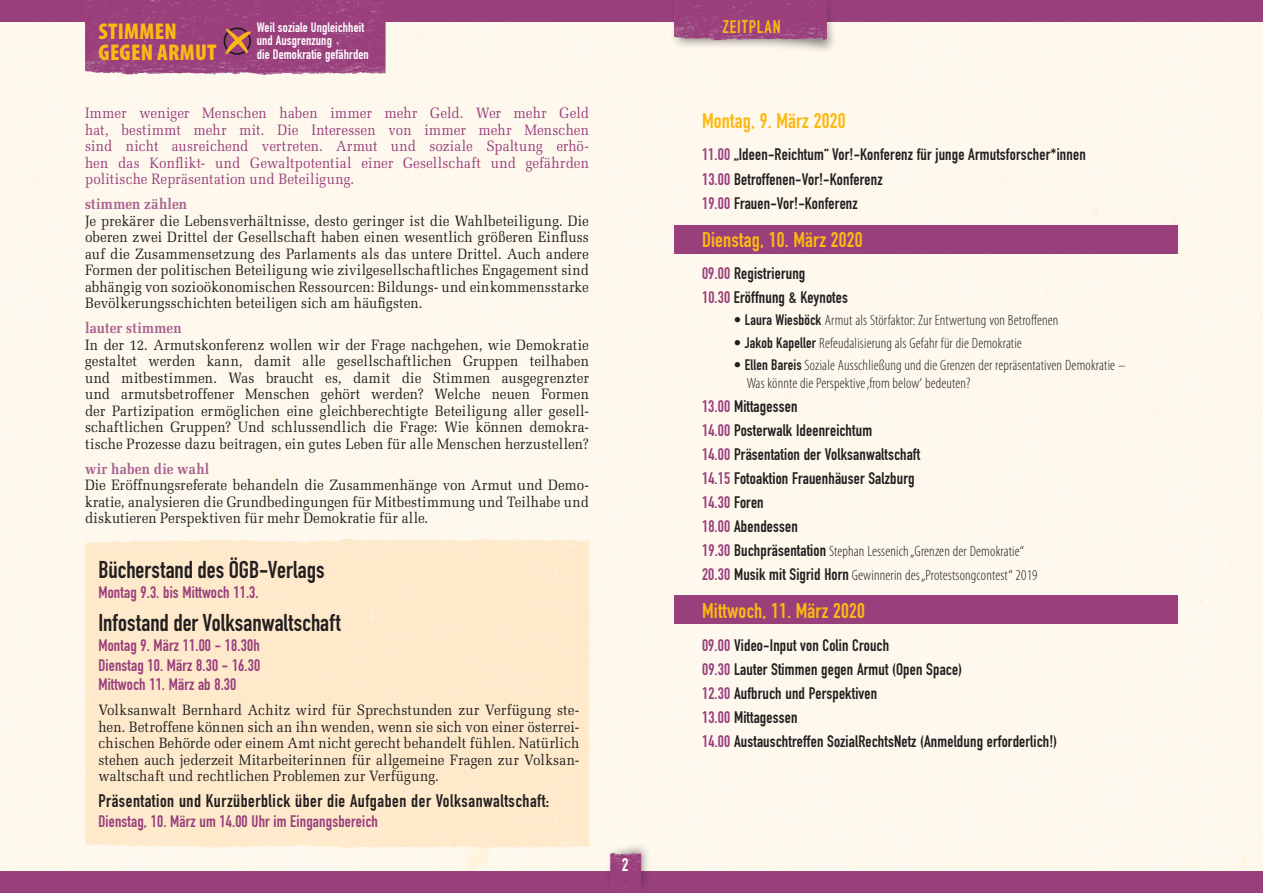
<style>
.page{position:relative;width:1263px;height:893px;background:#fff}
.page>*{position:absolute;margin:0;border:0;box-sizing:border-box;transform-origin:0 0}
.t1{font:24px "DIN Engschrift";color:#231f20}
.t2{font:900 condensed 22.95px/20.4px "Myriad Pro";letter-spacing:.01em;color:#fcb814}
.t3{font:21px "DIN Engschrift";letter-spacing:.01em;color:#fcb814}
.t4{font:18px "DIN Engschrift";letter-spacing:.03em;color:#231f20}
.t5{font:18px "DIN Engschrift";letter-spacing:.05em;color:#fcb814}
.t6{font:18px "DIN Engschrift";color:#fff}
.t7{font:16.5px/24px "DIN Engschrift";letter-spacing:.01em;color:#231f20}
.t8{font:16.5px/19.8px "DIN Engschrift";letter-spacing:.01em;color:#983f7c;text-align:justify}
.t9{font:15px/16.5px "Melior";letter-spacing:.01em;color:#231f20;text-align:justify;scale:.9 1}
.t10{font:300 condensed 15px/18px "Myriad Pro";letter-spacing:.01em;color:#231f20}
.t11{font:15px/16.5px "Melior";letter-spacing:.005em;color:#983f7c;text-align:justify;scale:.9 1}
.t12{font:700 15px "Melior";letter-spacing:.01em;color:#a86290;scale:.9 1}
.t13{font:13.5px/13.5px "DIN Engschrift";letter-spacing:.01em;color:#fff}
.s1{color:#983f7c}
.s2{font-family:"DIN Engschrift";font-weight:400;font-stretch:normal}
.s3{font-family:"DIN Engschrift";font-weight:400;font-stretch:normal;font-size:16.5px;color:#983f7c}
.s4{font-family:"DIN Engschrift";font-weight:400;font-stretch:normal;font-size:16.5px}
</style>
<div class="page">
<div style="left:0;top:21px;width:1263px;height:851px;background:#fef8ed"></div>
<div style="left:0;top:0;width:1263px;height:21px;background:#983f7c"></div>
<div style="left:0;top:872px;width:1263px;height:21px;background:#983f7c"></div>
<div style="left:605px;top:842px;width:46px;height:51px;background:#231f20;opacity:.55"></div>
<img style="left:610px;top:852px;width:31px;height:41px">
<img style="left:85px;top:0;width:301px;height:75px">
<div style="left:670px;top:0;width:167px;height:54px;background:#231f20;opacity:.55"></div>
<img style="left:674px;top:0;width:153px;height:41px">
<svg style="left:222px;top:27px;width:29px;height:29px"></svg>
<div style="left:674px;top:225px;width:504px;height:29px;background:#983f7c"></div>
<div style="left:674px;top:595px;width:504px;height:29px;background:#983f7c"></div>
<div style="left:85px;top:538px;width:504px;height:206px;background:#fee9ca"></div>
<div style="left:85px;top:643px;width:500px;height:206px;background:#fee9ca"></div>
<h2 class="t2" style="left:99px;top:22px;width:119px">STIMMEN<br>GEGEN ARMUT</h2>
<p class="t13" style="left:257px;top:20px;width:114px">Weil soziale Ungleichheit und Ausgrenzung<br>die Demokratie gefährden</p>
<p class="t11" style="left:85px;top:105px;width:561px">Immer weniger Menschen haben immer mehr Geld. Wer mehr Geld hat, bestimmt mehr mit. Die Interessen von immer mehr Menschen sind nicht ausreichend vertreten. Armut und soziale Spaltung erhö&shy;hen das Konflikt- und Gewaltpotential einer Gesellschaft und gefährden politische Repräsentation und Beteiligung.</p>
<p class="t12" style="left:85px;top:195px;width:115px">stimmen zählen</p>
<p class="t9" style="left:85px;top:212px;width:561px">Je prekärer die Lebensverhältnisse, desto geringer ist die Wahlbeteiligung. Die oberen zwei Drittel der Gesellschaft haben einen wesentlich größeren Einfluss auf die Zusammensetzung des Parlaments als das untere Drittel. Auch andere Formen der politischen Beteiligung wie zivilgesellschaftliches Engagement sind abhängig von sozioökonomischen Ressourcen: Bildungs- und einkommensstarke Bevölkerungsschichten beteiligen sich am häufigsten.</p>
<p class="t12" style="left:85px;top:319px;width:109px">lauter stimmen</p>
<p class="t9" style="left:85px;top:336px;width:561px">In der 12. Armutskonferenz wollen wir der Frage nachgehen, wie Demokratie gestaltet werden kann, damit alle gesellschaftlichen Gruppen teilhaben und mitbestimmen. Was braucht es, damit die Stimmen ausgegrenzter und armutsbetroffener Menschen gehört werden? Welche neuen Formen der Partizipation ermöglichen eine gleichberechtigte Beteiligung aller gesell&shy;schaftlichen Gruppen? Und schlussendlich die Frage: Wie können demokra&shy;tische Prozesse dazu beitragen, ein gutes Leben für alle Menschen herzustellen?</p>
<p class="t12" style="left:85px;top:459px;width:140px">wir haben die wahl</p>
<p class="t9" style="left:85px;top:477px;width:561px">Die Eröffnungsreferate behandeln die Zusammenhänge von Armut und Demo&shy;kratie, analysieren die Grundbedingungen für Mitbestimmung und Teilhabe und diskutieren Perspektiven für mehr Demokratie für alle.</p>
<h1 class="t1" style="left:98px;top:556px;width:228px">Bücherstand des ÖGB-Verlags</h1>
<p class="t8" style="left:98px;top:582px;width:162px">Montag 9.3. bis Mittwoch 11.3.</p>
<h1 class="t1" style="left:98px;top:608px;width:244px">Infostand der Volksanwaltschaft</h1>
<p class="t8" style="left:98px;top:635px;width:163px">Montag 9. März 11.00 - 18.30h Dienstag 10. März 8.30 - 16.30<br>Mittwoch 11. März ab 8.30</p>
<p class="t9" style="left:98px;top:702px;width:536px">Volksanwalt Bernhard Achitz wird für Sprechstunden zur Verfügung ste&shy;hen. Betroffene können sich an ihn wenden, wenn sie sich von einer österrei&shy;chischen Behörde oder einem Amt nicht gerecht behandelt fühlen. Natürlich stehen auch jederzeit Mitarbeiterinnen für allgemeine Fragen zur Volksan&shy;waltschaft und rechtlichen Problemen zur Verfügung.</p>
<p class="t4" style="left:98px;top:790px;width:452px">Präsentation und Kurzüberblick über die Aufgaben der Volksanwaltschaft:</p>
<p class="t8" style="left:98px;top:811px;width:281px">Dienstag, 10. März um 14.00 Uhr im Eingangsbereich</p>
<p class="t6" style="left:622px;top:854px;width:8px">2</p>
<p class="t5" style="left:723px;top:16px;width:59px">ZEITPLAN</p>
<h3 class="t3" style="left:702px;top:108px;width:145px">Montag, 9. März 2020</h3>
<p class="t7" style="left:702px;top:143px;width:385px"><span class="s1">11.00</span> „Ideen-Reichtum“ Vor!-Konferenz für junge Armutsforscher*innen<br><span class="s1">13.00</span> Betroffenen-Vor!-Konferenz<br><span class="s1">19.00</span> Frauen-Vor!-Konferenz</p>
<h3 class="t3" style="left:702px;top:227px;width:162px">Dienstag, 10. März 2020</h3>
<p class="t7" style="left:702px;top:261px;width:147px"><span class="s1">09.00</span> Registrierung<br><span class="s1">10.30</span> Eröffnung &amp; Keynotes</p>
<p class="t10" style="left:734px;top:312px;width:326px"><span class="s2">• Laura Wiesböck</span> Armut als Störfaktor: Zur Entwertung von Betroffenen</p>
<p class="t10" style="left:734px;top:334px;width:289px"><span class="s2">• Jakob Kapeller</span> Refeudalisierung als Gefahr für die Demokratie</p>
<p class="t10" style="left:747px;top:356px;width:380px;text-indent:-13px"><span class="s2">• Ellen Bareis</span> Soziale Ausschließung und die Grenzen der repräsentativen Demokratie –<br>Was könnte die Perspektive ‚from below‘ bedeuten?</p>
<p class="t7" style="left:702px;top:394px;width:220px"><span class="s1">13.00</span> Mittagessen<br><span class="s1">14.00</span> Posterwalk Ideenreichtum<br><span class="s1">14.00</span> Präsentation der Volksanwaltschaft<br><span class="s1">14.15</span> Fotoaktion Frauenhäuser Salzburg<br><span class="s1">14.30</span> Foren<br><span class="s1">18.00</span> Abendessen</p>
<p class="t10" style="left:702px;top:540px;width:337px;line-height:24px"><span class="s3">19.30</span> <span class="s4">Buchpräsentation</span> Stephan Lessenich „Grenzen der Demokratie“<br><span class="s3">20.30</span> <span class="s4">Musik mit Sigrid Horn</span> Gewinnerin des „Protestsongcontest“ 2019</p>
<h3 class="t3" style="left:702px;top:599px;width:164px">Mittwoch, 11. März 2020</h3>
<p class="t7" style="left:702px;top:633px;width:357px"><span class="s1">09.00</span> Video-Input von Colin Crouch<br><span class="s1">09.30</span> Lauter Stimmen gegen Armut (Open Space)<br><span class="s1">12.30</span> Aufbruch und Perspektiven<br><span class="s1">13.00</span> Mittagessen<br><span class="s1">14.00</span> Austauschtreffen SozialRechtsNetz (Anmeldung erforderlich!)</p>
</div>
